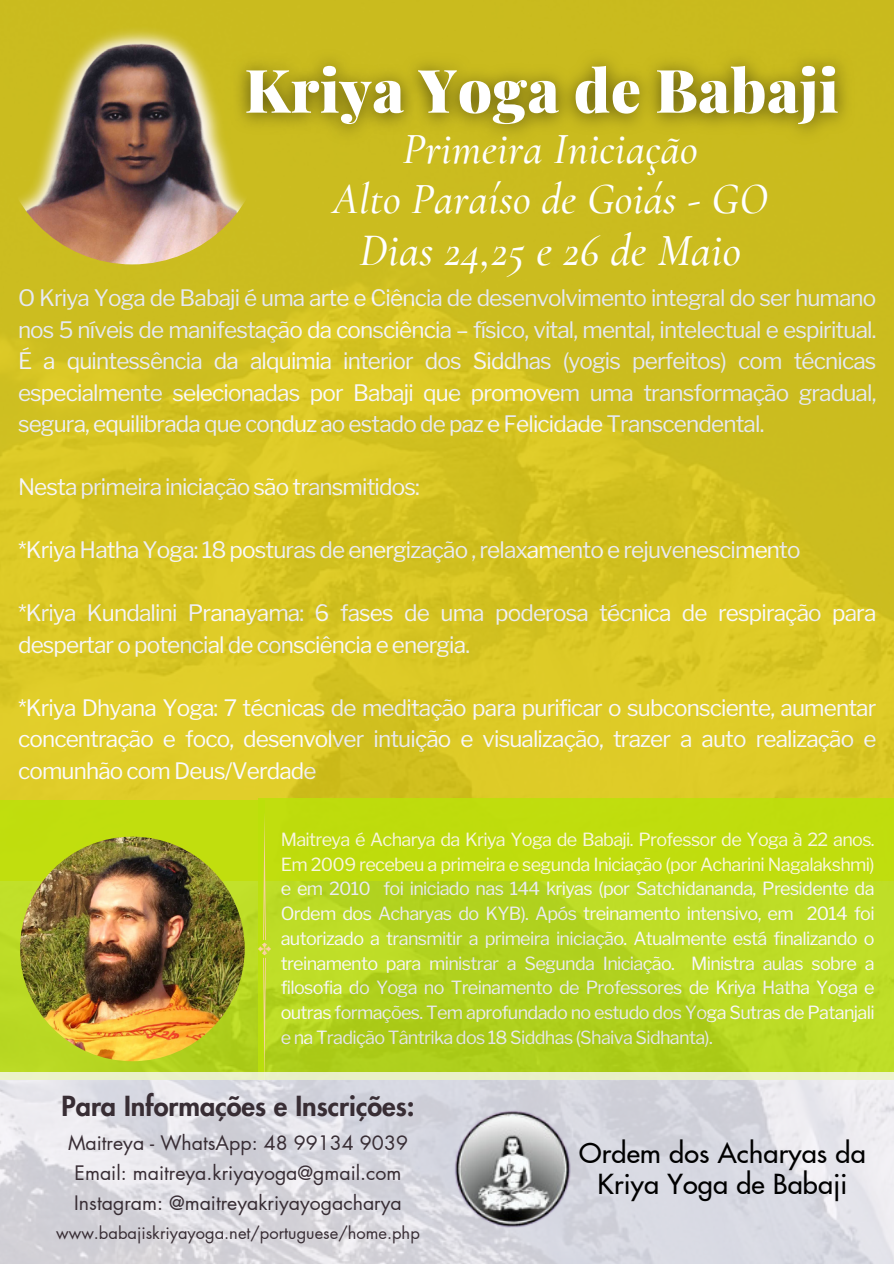
<style>
.page{position:relative;width:894px;height:1264px;background:#fff}
.page>*{position:absolute;margin:0;border:0;box-sizing:border-box;transform-origin:0 0}
.t1{font:900 60px "Playfair Display";letter-spacing:.01em;color:#fff}
.t2{font:italic 500 45px "Cormorant Garamond";letter-spacing:.01em;color:#fff}
.t3{font:italic 500 43.5px/49.5px "Cormorant Garamond";letter-spacing:.01em;color:#fff;text-align:center}
.t4{font:500 27px/30.3px "Futura LT Pro";letter-spacing:.01em;color:#000;text-align:center}
.t5{font:800 27px "Futura LT Pro";color:#382d34}
.t6{font:22.5px/31.5px "Libre Franklin";letter-spacing:-.035em;color:#fff;text-align:justify}
.t7{font:19.5px/30.3px "Futura LT Pro";color:#382d34;text-align:center}
.t8{font:18px/24.8px "Libre Franklin";letter-spacing:-.035em;color:#fff;text-align:justify}
.t9{font:16.5px "Futura LT Pro";color:#382d34}
</style>
<div class="page">
<div style="left:0;top:0;width:893px;height:880px;background:linear-gradient(to bottom,#c6b81c,#e0cc27)"></div>
<img style="left:0;top:0;width:264px;height:264px;border-radius:50%">
<svg style="left:0;top:800px;width:258px;height:272px;background:#bbd918"></svg>
<img style="left:20px;top:836px;width:224px;height:225px;border-radius:50%">
<svg style="left:258px;top:798px;width:635px;height:274px;background:#b8d71b"></svg>
<svg style="left:258px;top:812px;width:12px;height:260px;background:#c2db23"></svg>
<svg style="left:0;top:1072px;width:893px;height:191px;background:#dbdbe0"></svg>
<img style="left:435px;top:1096px;width:144px;height:143px">
<img style="left:219px;top:42px;width:645px;height:111px">
<h4 class="t1" style="left:244px;top:48px;width:595px">Kriya Yoga de Babaji</h4>
<h4 class="t3" style="left:332px;top:125px;width:436px">Primeira Iniciação<br>Alto Paraíso de Goiás - GO</h4>
<h4 class="t2" style="left:359px;top:223px;width:382px">Dias 24,25 e 26 de Maio</h4>
<p class="t6" style="left:18px;top:282px;width:859px">O Kriya Yoga de Babaji é uma arte e Ciência de desenvolvimento integral do ser humano nos 5 níveis de manifestação da consciência – físico, vital, mental, intelectual e espiritual.<br>É a quintessência da alquimia interior dos Siddhas (yogis perfeitos) com técnicas especialmente selecionadas por Babaji que promovem uma transformação gradual, segura, equilibrada que conduz ao estado de paz e Felicidade Transcendental.</p>
<p class="t6" style="left:18px;top:471px;width:403px">Nesta primeira iniciação são transmitidos:</p>
<p class="t6" style="left:18px;top:534px;width:783px">*Kriya Hatha Yoga: 18 posturas de energização , relaxamento e rejuvenescimento</p>
<p class="t6" style="left:18px;top:597px;width:859px">*Kriya Kundalini Pranayama: 6 fases de uma poderosa técnica de respiração para despertar o potencial de consciência e energia.</p>
<p class="t6" style="left:18px;top:692px;width:859px">*Kriya Dhyana Yoga: 7 técnicas de meditação para purificar o subconsciente, aumentar concentração e foco, desenvolver intuição e visualização, trazer a auto realização e comunhão com Deus/Verdade</p>
<p class="t8" style="left:281px;top:827px;width:595px">Maitreya é Acharya da Kriya Yoga de Babaji. Professor de Yoga à 22 anos.<br>Em 2009 recebeu a primeira e segunda Iniciação (por Acharini Nagalakshmi) e em 2010 foi iniciado nas 144 kriyas (por Satchidananda, Presidente da Ordem dos Acharyas do KYB). Após treinamento intensivo, em 2014 foi autorizado a transmitir a primeira iniciação. Atualmente está finalizando o treinamento para ministrar a Segunda Iniciação. Ministra aulas sobre a filosofia do Yoga no Treinamento de Professores de Kriya Hatha Yoga e outras formações. Tem aprofundado no estudo dos Yoga Sutras de Patanjali e na Tradição Tântrika dos 18 Siddhas (Shaiva Sidhanta).</p>
<p class="t5" style="left:61px;top:1093px;width:354px">Para Informações e Inscrições:</p>
<p class="t7" style="left:68px;top:1128px;width:341px">Maitreya - WhatsApp: 48 99134 9039<br>Email: maitreya.kriyayoga@gmail.com<br>Instagram: @maitreyakriyayogacharya</p>
<p class="t9" style="left:56px;top:1224px;width:365px">www.babajiskriyayoga.net/portuguese/home.php</p>
<p class="t4" style="left:579px;top:1139px;width:288px">Ordem dos Acharyas da<br>Kriya Yoga de Babaji</p>
</div>
